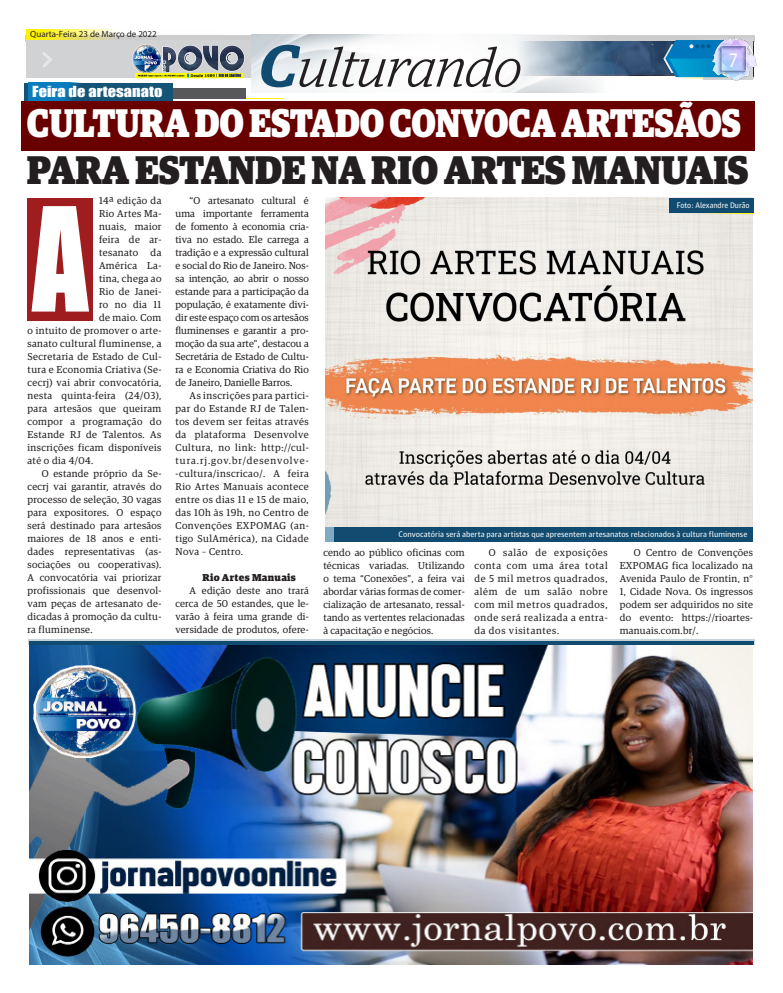
<style>
.page{position:relative;width:783px;height:993px;background:#fff}
.page>*{position:absolute;margin:0;border:0;box-sizing:border-box;transform-origin:0 0}
.Texto_interno_comum{font:133.3px "Impact";color:#fff;scale:.83 1}
.t1{font:italic 300 53.5px "Guardian Egyptian";color:#231f20}
.TIT_1_COL{font:900 40px/47px "Guardian Egyptian";letter-spacing:-.01em;color:#fff;scale:.85 1}
.t2{font:20.7px "Myriad Pro";color:#fff;scale:.86 1}
.t3{font:14px "Impact";color:#fff;scale:1.17 1}
.Texto_interno_comum-2{font:10px/13px "Guardian Egyptian";letter-spacing:.04em;color:#231f20;text-align:justify}
.Título_-_2_colunas{font:900 10px "Clarendon BT";color:#fff}
.Texto_interno_comum-3{font:900 10px "Guardian Egyptian";letter-spacing:.03em;color:#231f20}
.t4{font:9px "Myriad Pro";color:#231f20}
.Texto_interno_comum-4{font:8px "Guardian Agate Sans G1 D Regular";color:#fff;scale:1.06 1}
.Título_-_2_colunas-2{font:8px "Guardian Agate Sans G1 D Regular";color:#fff}
.s1{font-weight:600;font-size:59.4px;color:#114c70}
</style>
<div class="page">
<div style="left:26px;top:36px;width:728px;height:6px;background:#cecdce"></div>
<svg style="left:683px;top:78px;width:20px;height:1px"></svg>
<svg style="left:26px;top:29px;width:102px;height:10px"></svg>
<svg style="left:26px;top:39px;width:683px;height:39px;background:#84a4b7"></svg>
<img style="left:709px;top:35px;width:48px;height:46px">
<img style="left:128px;top:35px;width:123px;height:44px">
<hr style="left:84px;top:98px;width:199px;height:1px;background:#fff101">
<div style="left:93px;top:88px;width:153px;height:11px;background:#57585a"></div>
<div style="left:25px;top:83px;width:148px;height:18px;background:#145476"></div>
<svg style="left:29px;top:83px;width:51px;height:18px"></svg>
<img style="left:326px;top:198px;width:426px;height:328px">
<div style="left:28px;top:198px;width:65px;height:122px;background:#9f1c1f"></div>
<div style="left:326px;top:526px;width:426px;height:15px;background:#114c70"></div>
<div style="left:324px;top:526px;width:9px;height:15px;background:#7faac3"></div>
<svg style="left:633px;top:198px;width:120px;height:16px"></svg>
<div style="left:669px;top:198px;width:84px;height:14px;background:#114c70"></div>
<div style="left:21px;top:101px;width:733px;height:49px;background:#690000"></div>
<img style="left:29px;top:645px;width:723px;height:319px">
<div style="left:28px;top:638px;width:726px;height:6px;background:#c4d2db"></div>
<hr style="left:29px;top:641px;width:724px;height:4px;background:#114c70">
<img style="left:251px;top:35px;width:363px;height:57px">
<p class="t4" style="left:30px;top:28px;width:128px">Quarta-Feira 23 de Março de 2022</p>
<p class="t3" style="left:32px;top:80px;width:113px">Feira de artesanato</p>
<p class="Título_-_2_colunas" style="left:52px;top:86px;width:73px">PARA TODOS</p>
<p class="Título_-_2_colunas" style="left:55px;top:88px;width:73px">PARA TODOS</p>
<p class="Título_-_2_colunas" style="left:57px;top:89px;width:73px">PARA TODOS</p>
<p class="t1" style="left:259px;top:33px;width:264px"><span class="s1">C</span>ulturando</p>
<p class="t2" style="left:728px;top:47px;width:12px">7</p>
<p class="TIT_1_COL" style="left:27px;top:95px;width:850px">CULTURA DO ESTADO CONVOCA ARTESÃOS<br>PARA ESTANDE NA RIO ARTES MANUAIS</p>
<p class="Texto_interno_comum-2" style="left:99px;top:193px;width:64px">14ª edição da</p>
<p class="Texto_interno_comum-2" style="left:99px;top:206px;width:64px">Rio Artes Ma-</p>
<p class="Texto_interno_comum-2" style="left:99px;top:219px;width:64px">nuais, maior</p>
<p class="Texto_interno_comum-2" style="left:99px;top:232px;width:64px">feira de ar-</p>
<p class="Texto_interno_comum-2" style="left:99px;top:245px;width:64px">tesanato da</p>
<p class="Texto_interno_comum-2" style="left:99px;top:258px;width:64px">América La-</p>
<p class="Texto_interno_comum-2" style="left:99px;top:271px;width:64px">tina, chega ao</p>
<p class="Texto_interno_comum-2" style="left:99px;top:284px;width:64px">Rio de Janei-</p>
<p class="Texto_interno_comum-2" style="left:99px;top:297px;width:64px">ro no dia 11</p>
<p class="Texto_interno_comum-2" style="left:99px;top:310px;width:64px">de maio. Com</p>
<p class="Texto_interno_comum-2" style="left:28px;top:323px;width:135px">o intuito de promover o arte-</p>
<p class="Texto_interno_comum-2" style="left:28px;top:336px;width:135px">sanato cultural fluminense, a</p>
<p class="Texto_interno_comum-2" style="left:28px;top:349px;width:135px">Secretaria de Estado de Cul-</p>
<p class="Texto_interno_comum-2" style="left:28px;top:362px;width:135px">tura e Economia Criativa (Se-</p>
<p class="Texto_interno_comum-2" style="left:28px;top:375px;width:135px">cecrj) vai abrir convocatória,</p>
<p class="Texto_interno_comum-2" style="left:28px;top:388px;width:135px">nesta quinta-feira (24/03),</p>
<p class="Texto_interno_comum-2" style="left:28px;top:401px;width:135px">para artesãos que queiram</p>
<p class="Texto_interno_comum-2" style="left:28px;top:414px;width:135px">compor a programação do</p>
<p class="Texto_interno_comum-2" style="left:28px;top:427px;width:135px">Estande RJ de Talentos. As</p>
<p class="Texto_interno_comum-2" style="left:28px;top:440px;width:135px">inscrições ficam disponíveis</p>
<p class="Texto_interno_comum-2" style="left:28px;top:453px;width:67px">até o dia 4/04.</p>
<p class="Texto_interno_comum-2" style="left:28px;top:466px;width:135px;text-indent:14px">O estande próprio da Se&shy;cecrj vai garantir, através do processo de seleção, 30 vagas para expositores. O espaço será destinado para artesãos maiores de 18 anos e enti&shy;dades representativas (as&shy;sociações ou cooperativas).<br>A convocatória vai priorizar profissionais que desenvol&shy;vam peças de artesanato de&shy;dicadas à promoção da cultu&shy;ra fluminense.</p>
<p class="Texto_interno_comum" style="left:32px;top:156px;width:69px">A</p>
<p class="Texto_interno_comum-2" style="left:175px;top:193px;width:135px;text-indent:14px">“O artesanato cultural é uma importante ferramenta de fomento à economia cria&shy;tiva no estado. Ele carrega a tradição e a expressão cultural e social do Rio de Janeiro. Nos&shy;sa intenção, ao abrir o nosso estande para a participação da população, é exatamente divi&shy;dir este espaço com os artesãos fluminenses e garantir a pro&shy;moção da sua arte”, destacou a Secretária de Estado de Cultu&shy;ra e Economia Criativa do Rio de Janeiro, Danielle Barros.</p>
<p class="Texto_interno_comum-2" style="left:175px;top:388px;width:135px;text-indent:14px">As inscrições para partici&shy;par do Estande RJ de Talen&shy;tos devem ser feitas através da plataforma Desenvolve Cultura, no link: http://cul&shy;tura.rj.gov.br/desenvolve--cultura/inscricao/. A feira Rio Artes Manuais acontece entre os dias 11 e 15 de maio, das 10h às 19h, no Centro de Convenções EXPOMAG (an&shy;tigo SulAmérica), na Cidade Nova – Centro.</p>
<p class="Texto_interno_comum-3" style="left:202px;top:569px;width:95px">Rio Artes Manuais</p>
<p class="Texto_interno_comum-2" style="left:175px;top:583px;width:135px;text-indent:14px">A edição deste ano trará cerca de 50 estandes, que le&shy;varão à feira uma grande di&shy;versidade de produtos, ofere-</p>
<p class="Título_-_2_colunas-2" style="left:676px;top:199px;width:74px">Foto: Alexandre Durão</p>
<p class="Texto_interno_comum-4" style="left:398px;top:528px;width:330px">Convocatória será aberta para artistas que apresentem artesanatos relacionados à cultura fluminense</p>
<p class="Texto_interno_comum-2" style="left:474px;top:545px;width:135px;text-indent:14px">O salão de exposições conta com uma área total de 5 mil metros quadrados, além de um salão nobre com mil metros quadrados, onde será realizada a entra&shy;da dos visitantes.</p>
<p class="Texto_interno_comum-2" style="left:619px;top:545px;width:135px;text-indent:14px">O Centro de Convenções EXPOMAG fica localizado na Avenida Paulo de Frontin, n° 1, Cidade Nova. Os ingressos podem ser adquiridos no site do evento: https://rioartes&shy;manuais.com.br/.</p>
<p class="Texto_interno_comum-2" style="left:323px;top:545px;width:143px">cendo ao público oficinas com técnicas variadas. Utilizando o tema “Conexões”, a feira vai abordar várias formas de comer&shy;cialização de artesanato, ressal&shy;tando as vertentes relacionadas à capacitação e negócios.</p>
</div>
